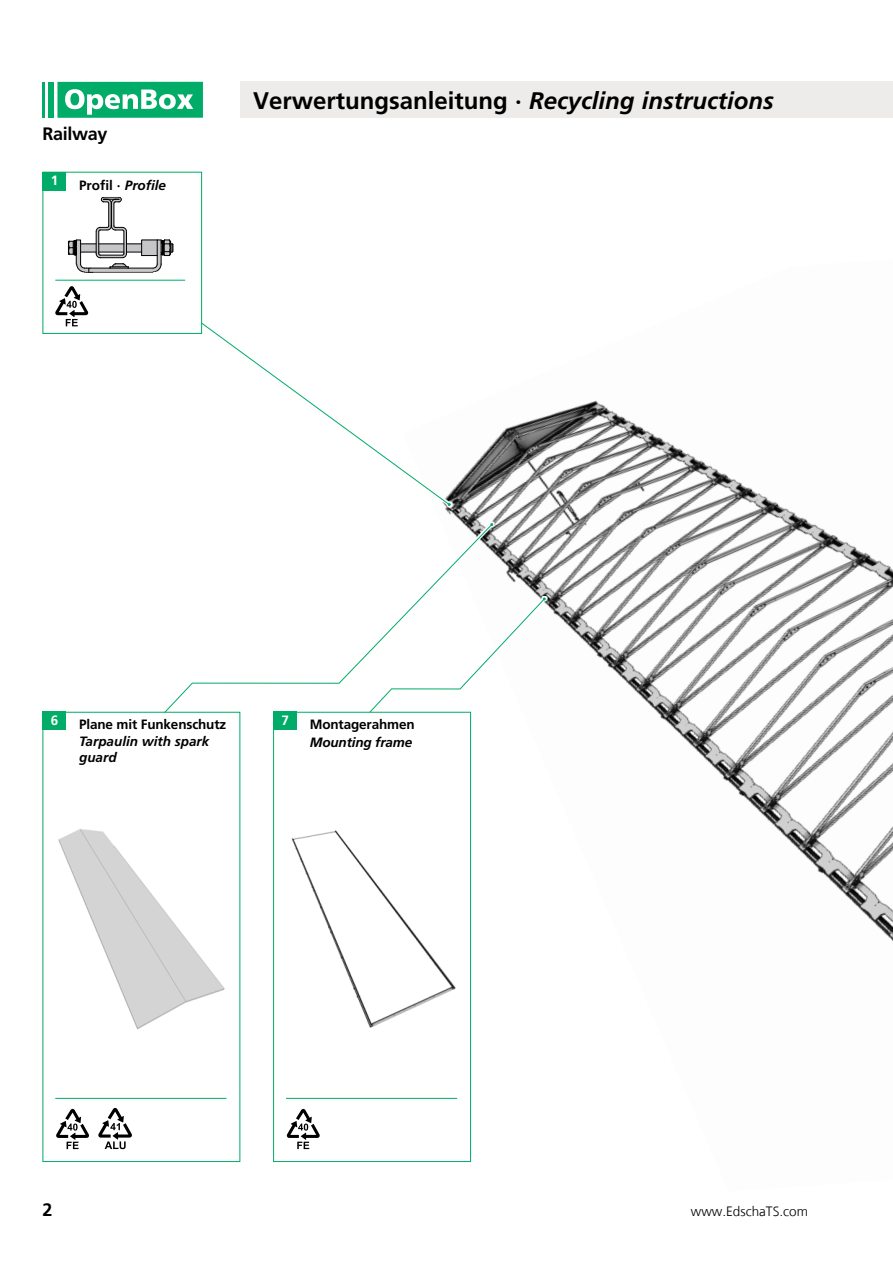
<style>
.page{position:relative;width:893px;height:1263px;background:#fff}
.page>*{position:absolute;margin:0;border:0;box-sizing:border-box;transform-origin:0 0}
.t1{font:700 24px "Frutiger LT Com";color:#000}
.t2{font:700 18px "Frutiger LT Com";letter-spacing:-.02em;color:#000}
.t3{font:700 13.5px "Frutiger LT Com";letter-spacing:-.01em;color:#000}
.t4{font:italic 700 13.5px/16.2px "Frutiger LT Com";color:#000}
.t5{font:300 13.5px "Frutiger LT Com";color:#000}
.t6{font:700 13.5px "Frutiger LT Com";color:#fff}
.s1{font-style:italic}
</style>
<div class="page">
<img style="left:403px;top:400px;width:490px;height:763px">
<div style="left:57px;top:82px;width:146px;height:36px;background:#00ac67"></div>
<hr style="left:43px;top:82px;width:2px;height:36px;background:#00ac67">
<div style="left:48px;top:82px;width:6px;height:36px;background:#00ac67"></div>
<svg style="left:65px;top:89px;width:128px;height:26px"></svg>
<svg style="left:74px;top:523px;width:419px;height:286px"></svg>
<svg style="left:280px;top:598px;width:265px;height:211px"></svg>
<div style="left:43px;top:712px;width:197px;height:450px;background:#fff"></div>
<div style="left:273px;top:712px;width:198px;height:450px;background:#fff;border:1px solid #00ac67"></div>
<hr style="left:55px;top:1098px;width:171px;height:1px;background:#00ac67">
<div style="left:43px;top:711px;width:23px;height:18px;background:#00ac67"></div>
<hr style="left:286px;top:1098px;width:171px;height:1px;background:#00ac67">
<div style="left:273px;top:711px;width:24px;height:18px;background:#00ac67"></div>
<img style="left:58px;top:829px;width:167px;height:201px">
<svg style="left:56px;top:1109px;width:33px;height:40px"></svg>
<svg style="left:98px;top:1108px;width:34px;height:41px"></svg>
<div style="left:182px;top:308px;width:270px;height:200px;background:#fff"></div>
<svg style="left:202px;top:309px;width:248px;height:197px"></svg>
<div style="left:43px;top:172px;width:159px;height:162px;background:#fff;border:1px solid #00ac67"></div>
<div style="left:43px;top:172px;width:23px;height:18px;background:#00ac67"></div>
<hr style="left:55px;top:280px;width:130px;height:1px;background:#00ac67">
<img style="left:291px;top:830px;width:165px;height:198px">
<svg style="left:287px;top:1109px;width:33px;height:40px"></svg>
<div style="left:240px;top:82px;width:653px;height:36px;background:#edecea"></div>
<svg style="left:68px;top:197px;width:106px;height:76px"></svg>
<svg style="left:55px;top:286px;width:33px;height:40px"></svg>
<h2 class="t2" style="left:43px;top:123px;width:66px">Railway</h2>
<p class="t6" style="left:51px;top:172px;width:9px">1</p>
<p class="t3" style="left:79px;top:178px;width:89px">Profil · <span class="s1">Profile</span></p>
<h1 class="t1" style="left:253px;top:86px;width:522px">Verwertungsanleitung · <span class="s1">Recycling instructions</span></h1>
<p class="t6" style="left:51px;top:712px;width:9px">6</p>
<p class="t3" style="left:310px;top:717px;width:106px">Montagerahmen</p>
<p class="t4" style="left:310px;top:735px;width:104px">Mounting frame</p>
<p class="t6" style="left:281px;top:712px;width:9px">7</p>
<p class="t3" style="left:79px;top:717px;width:149px">Plane mit Funkenschutz</p>
<p class="t4" style="left:79px;top:733px;width:132px">Tarpaulin with spark guard</p>
<h2 class="t2" style="left:43px;top:1199px;width:12px">2</h2>
<p class="t5" style="left:691px;top:1203px;width:119px">www.EdschaTS.com</p>
</div>
